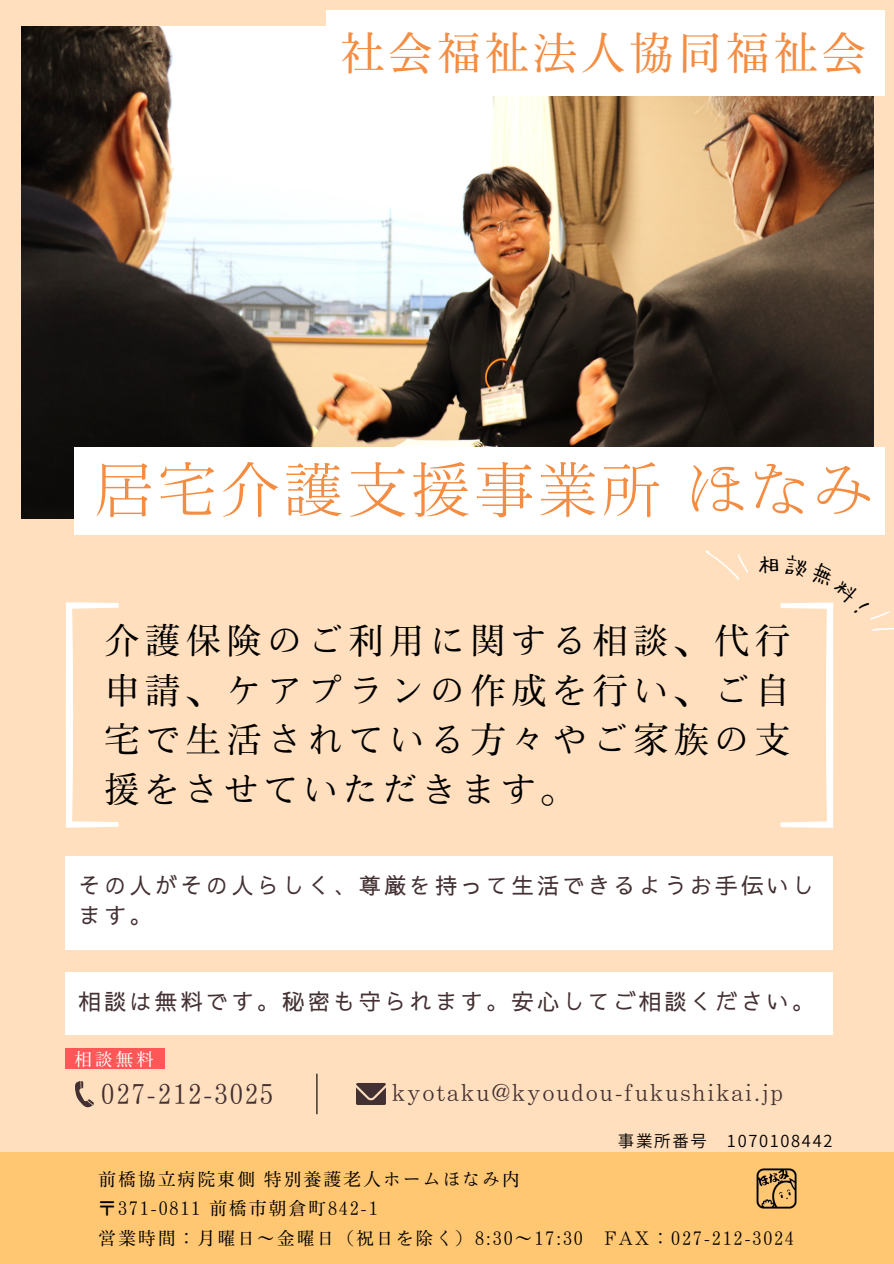
<style>
.page{position:relative;width:894px;height:1264px;background:#fff}
.page>*{position:absolute;margin:0;border:0;box-sizing:border-box;transform-origin:0 0}
.t1{font:60px "Motoya Mincho Old Pr 6 W2";letter-spacing:.055em;color:#f48c41}
.t2{font:45px "Motoya Mincho Old Pr 6 W3";letter-spacing:.07em;color:#f48c41}
.t3{font:36px/49.5px "Motoya Mincho Std W3";letter-spacing:.125em;color:#000}
.t4{font:26.55px "Motoya Mincho Std W3";letter-spacing:.07em;color:#433032}
.t5{font:22.5px "Motoya Mincho Std W3";letter-spacing:.07em;color:#433032}
.t6{font:500 22.35px/30.5px "Sawarabi Gothic";letter-spacing:.14em;color:#433032}
.t7{font:18px "Motoya Mincho Std W3";letter-spacing:.1em;color:#000}
.t8{font:18px "Motoya Mincho Std W3";color:#fff}
.t9{font:600 16.5px "Noto Sans JP";letter-spacing:.1em;color:#000}
</style>
<div class="page">
<div style="left:0;top:0;width:893px;height:1263px;background:#ffdfbd"></div>
<img style="left:21px;top:26px;width:852px;height:492px">
<div style="left:75px;top:447px;width:809px;height:88px;background:#fff"></div>
<svg style="left:66px;top:602px;width:52px;height:225px"></svg>
<div style="left:0;top:1152px;width:893px;height:111px;background:#ffc772"></div>
<div style="left:66px;top:972px;width:766px;height:62px;background:#fff"></div>
<div style="left:66px;top:856px;width:766px;height:93px;background:#fff"></div>
<svg style="left:705px;top:550px;width:43px;height:30px"></svg>
<div style="left:326px;top:10px;width:558px;height:86px;background:#fff"></div>
<div style="left:66px;top:1048px;width:99px;height:21px;background:#ff5757"></div>
<img style="left:756px;top:1168px;width:39px;height:40px">
<hr style="left:316px;top:1073px;width:1px;height:41px;background:#000">
<svg style="left:75px;top:1081px;width:19px;height:26px"></svg>
<img style="left:356px;top:1083px;width:29px;height:22px">
<svg style="left:780px;top:602px;width:113px;height:225px"></svg>
<p class="t2" style="left:340px;top:30px;width:528px">社会福祉法人協同福祉会</p>
<p class="t1" style="left:94px;top:459px;width:780px">居宅介護支援事業所ほなみ</p>
<p class="t3" style="left:104px;top:616px;width:684px">介護保険のご利用に関する相談、代行申請、ケアプランの作成を行い、ご自宅で生活されている方々やご家族の支援をさせていただきます。</p>
<p class="t6" style="left:79px;top:871px;width:736px">その人がその人らしく、尊厳を持って生活できるようお手伝いします。</p>
<p class="t6" style="left:79px;top:987px;width:736px">相談は無料です。秘密も守られます。安心してご相談ください。</p>
<p class="t8" style="left:74px;top:1049px;width:81px">相談無料</p>
<p class="t4" style="left:101px;top:1080px;width:173px">027-212-3025</p>
<p class="t5" style="left:392px;top:1081px;width:393px">kyotaku@kyoudou-fukushikai.jp</p>
<p class="t9" style="left:617px;top:1127px;width:216px">事業所番号 1070108442</p>
<p class="t7" style="left:98px;top:1170px;width:423px">前橋協立病院東側特別養護老人ホームほなみ内</p>
<p class="t7" style="left:98px;top:1199px;width:281px">〒371-0811 前橋市朝倉町842-1</p>
<p class="t7" style="left:98px;top:1228px;width:697px">営業時間：月曜日～金曜日（祝日を除く）8:30～ 17:30 FAX：027-212-3024</p>
</div>
